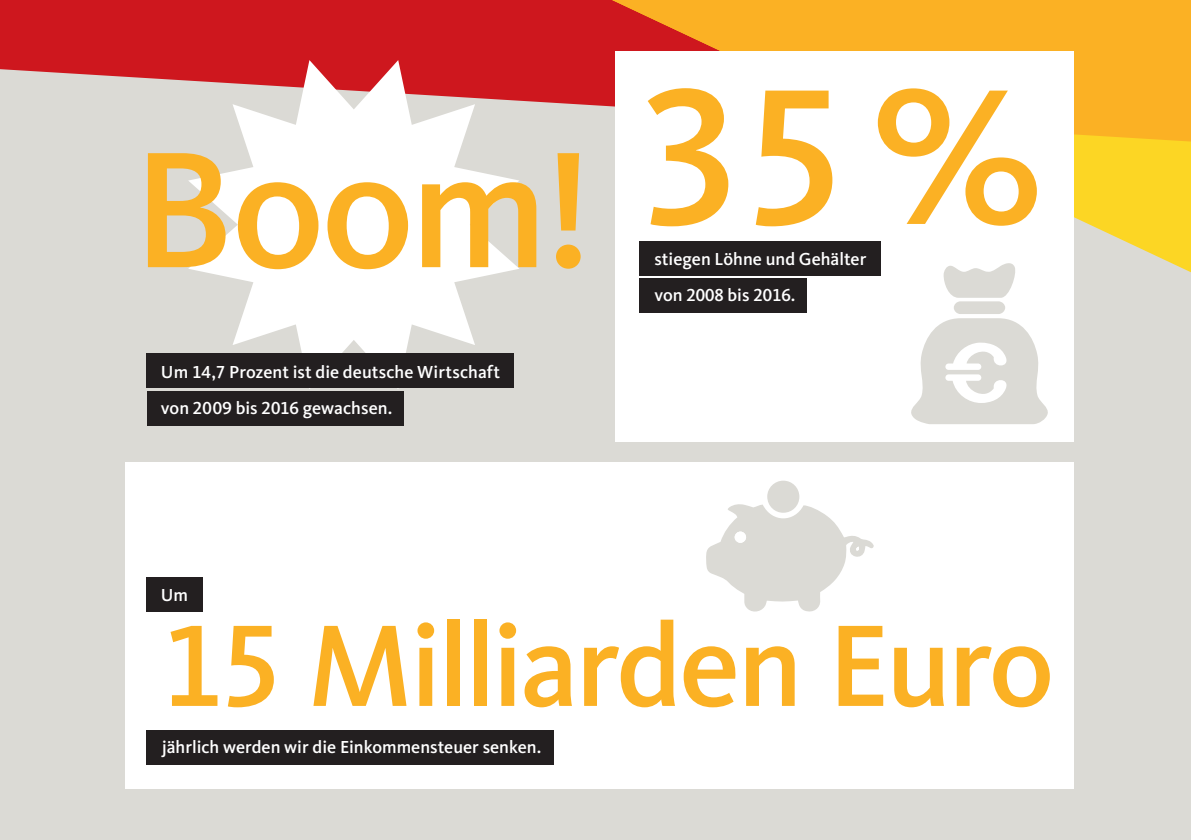
<style>
.page{position:relative;width:1191px;height:840px;background:#fff}
.page>*{position:absolute;margin:0;border:0;box-sizing:border-box;transform-origin:0 0}
.t1{font:500 200px "CDU Kievit Tab";color:#fbb124}
.t2{font:500 171px "CDU Kievit Tab";color:#fbb124}
.t3{font:500 120px "CDU Kievit Tab";letter-spacing:-.03em;color:#fbb124}
.t4{font:500 18px/36.4px "CDU Kievit Tab";color:#fff}
</style>
<div class="page">
<div style="left:0;top:0;width:1191px;height:839px;background:#dbdad5"></div>
<svg style="left:0;top:0;width:612px;height:107px;background:#cf2f35"></svg>
<svg style="left:1073px;top:141px;width:118px;height:131px;fill:#fcd624"></svg>
<svg style="left:612px;top:0;width:579px;height:141px;background:#f7a624"></svg>
<div style="left:615px;top:51px;width:458px;height:390px;background:#fff"></div>
<svg style="left:188px;top:60px;width:331px;height:329px;fill:#fff"></svg>
<div style="left:125px;top:462px;width:948px;height:326px;background:#fff"></div>
<div style="left:147px;top:353px;width:367px;height:34px;background:#231f20"></div>
<div style="left:147px;top:391px;width:256px;height:34px;background:#231f20"></div>
<svg style="left:911px;top:263px;width:137px;height:161px"></svg>
<div style="left:639px;top:241px;width:241px;height:34px;background:#231f20"></div>
<div style="left:639px;top:278px;width:167px;height:34px;background:#231f20"></div>
<div style="left:146px;top:730px;width:407px;height:34px;background:#231f20"></div>
<div style="left:147px;top:577px;width:56px;height:34px;background:#231f20"></div>
<div style="left:767px;top:480px;width:32px;height:32px;background:#dbdad5;border-radius:50%"></div>
<svg style="left:706px;top:503px;width:168px;height:109px"></svg>
<h2 class="t2" style="left:133px;top:112px;width:462px">Boom!</h2>
<p class="t4" style="left:161px;top:353px;width:341px">Um 14,7 Prozent ist die deutsche Wirtschaft von 2009 bis 2016 gewachsen.</p>
<h1 class="t1" style="left:639px;top:42px;width:405px">35%</h1>
<p class="t4" style="left:654px;top:241px;width:213px">stiegen Löhne und Gehälter von 2008 bis 2016.</p>
<p class="t4" style="left:161px;top:576px;width:29px">Um</p>
<h3 class="t3" style="left:161px;top:596px;width:894px">15 Milliarden Euro</h3>
<p class="t4" style="left:162px;top:728px;width:381px">jährlich werden wir die Einkommensteuer senken.</p>
</div>
